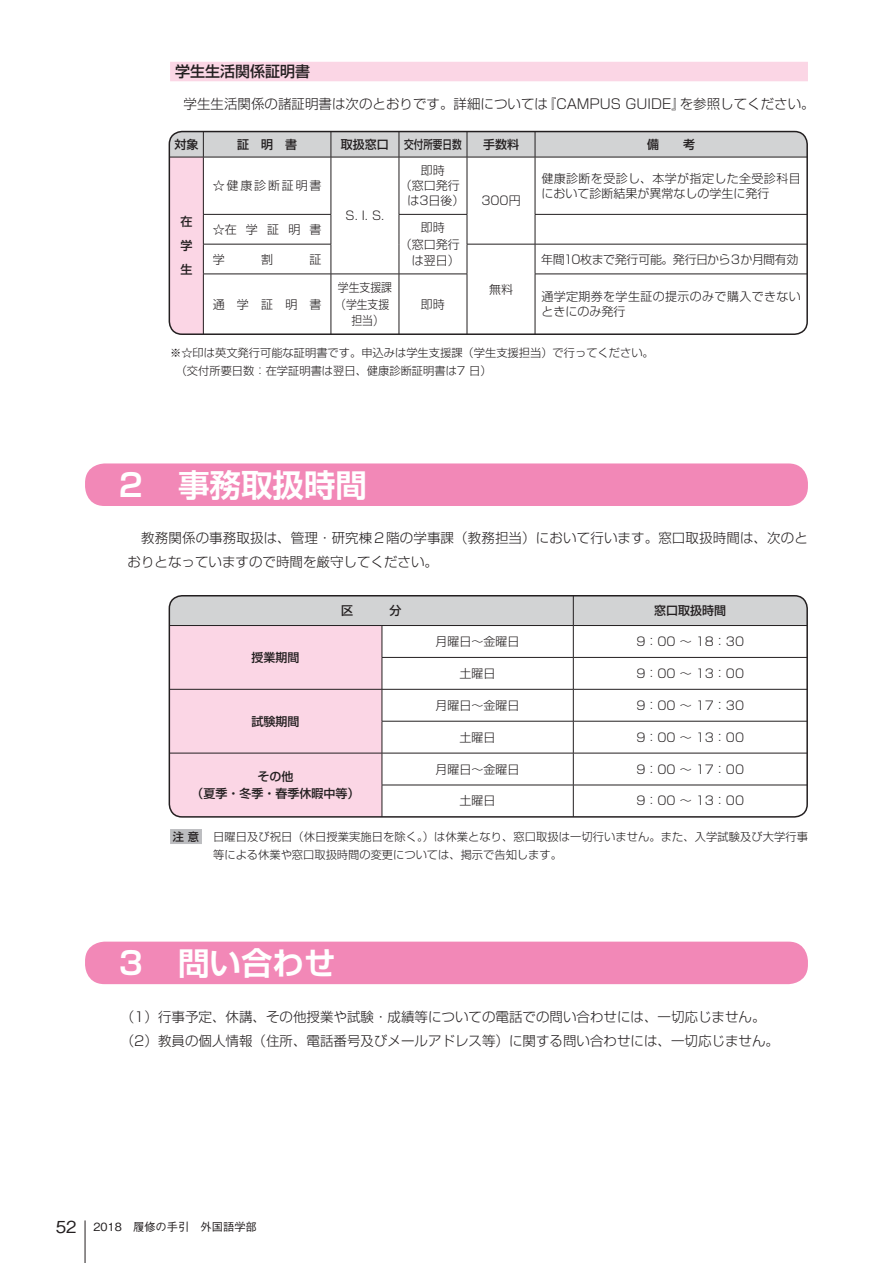
<style>
.page{position:relative;width:893px;height:1263px;background:#fff}
.page>*{position:absolute;margin:0;border:0;box-sizing:border-box;transform-origin:0 0}
.t1{font:31.5px "Shin Go Pr 6 N De Bold 90 msp RKSJ H";color:#fff}
.t2{font:15px "Shin Go Pr 6 N Medium 90 msp RKSJ H";color:#231f20}
.t3{font:13.5px/24px "Shin Go Pr 6 N Light 90 msp RKSJ H";color:#231f20}
.t4{font:12px/15px "Shin Go Pr 6 N Light 90 msp RKSJ H";color:#231f20}
.t5{font:12px/24px "Shin Go Pr 6 N Medium 90 msp RKSJ H";color:#231f20;text-align:justify}
.t6{font:12px/15px "Shin Go Pr 6 N Light 90 msp RKSJ H";letter-spacing:.03em;color:#231f20}
.t7{font:12px "Shin Go Pr 6 N Light 90 msp RKSJ H";letter-spacing:-.035em;color:#231f20}
.t8{font:12px "Shin Go Pr 6 N Light 90 msp RKSJ H";color:#231f20;scale:.9 1}
.t9{font:12px "Shin Go Pr 6 N Light 90 msp RKSJ H";letter-spacing:.155em;color:#231f20}
.t10{font:12px "Shin Go Pr 6 N Medium 90 msp RKSJ H";color:#231f20;scale:.8 1}
.t11{font:11.25px/18px "Shin Go Pr 6 N Light 90 msp RKSJ H";color:#231f20}
.t12{font:11.25px "Gothic BBB Pr 6 N Medium 90 msp RKSJ H";color:#231f20}
.s1{font-family:"Shin Go Pr 6 N Medium 90 msp RKSJ H"}
.s2{font-size:16.5px}
</style>
<div class="page">
<div style="left:170px;top:62px;width:638px;height:19px;background:#fbd6e5"></div>
<div style="left:170px;top:829px;width:32px;height:15px;background:#bcbdc0"></div>
<div style="left:169px;top:157px;width:34px;height:177px;background:#fbd6e5"></div>
<div style="left:169px;top:132px;width:638px;height:25px;background:#d2d3d4"></div>
<hr style="left:169px;top:157px;width:34px;height:1px;background:#231f20">
<hr style="left:203px;top:157px;width:128px;height:1px;background:#231f20">
<hr style="left:203px;top:157px;width:1px;height:57px;background:#231f20">
<hr style="left:331px;top:157px;width:68px;height:1px;background:#231f20">
<hr style="left:331px;top:157px;width:1px;height:57px;background:#231f20">
<hr style="left:399px;top:157px;width:68px;height:1px;background:#231f20">
<hr style="left:399px;top:157px;width:1px;height:57px;background:#231f20">
<hr style="left:467px;top:157px;width:68px;height:1px;background:#231f20">
<hr style="left:467px;top:157px;width:1px;height:57px;background:#231f20">
<hr style="left:535px;top:157px;width:272px;height:1px;background:#231f20">
<hr style="left:535px;top:157px;width:1px;height:57px;background:#231f20">
<hr style="left:203px;top:214px;width:128px;height:1px;background:#231f20">
<svg style="left:203px;top:215px;width:1px;height:29px"></svg>
<svg style="left:331px;top:215px;width:1px;height:29px"></svg>
<hr style="left:399px;top:214px;width:68px;height:1px;background:#231f20">
<svg style="left:399px;top:215px;width:1px;height:29px"></svg>
<svg style="left:467px;top:215px;width:1px;height:29px"></svg>
<hr style="left:535px;top:214px;width:272px;height:1px;background:#231f20">
<svg style="left:535px;top:215px;width:1px;height:29px"></svg>
<hr style="left:203px;top:244px;width:128px;height:1px;background:#231f20">
<hr style="left:203px;top:244px;width:1px;height:30px;background:#231f20">
<hr style="left:331px;top:244px;width:1px;height:30px;background:#231f20">
<hr style="left:399px;top:244px;width:1px;height:30px;background:#231f20">
<hr style="left:467px;top:244px;width:68px;height:1px;background:#231f20">
<hr style="left:467px;top:244px;width:1px;height:30px;background:#231f20">
<hr style="left:535px;top:244px;width:272px;height:1px;background:#231f20">
<hr style="left:535px;top:244px;width:1px;height:30px;background:#231f20">
<hr style="left:203px;top:274px;width:128px;height:1px;background:#231f20">
<hr style="left:203px;top:274px;width:1px;height:60px;background:#231f20">
<hr style="left:331px;top:274px;width:68px;height:1px;background:#231f20">
<hr style="left:331px;top:274px;width:1px;height:60px;background:#231f20">
<hr style="left:399px;top:274px;width:68px;height:1px;background:#231f20">
<hr style="left:399px;top:274px;width:1px;height:60px;background:#231f20">
<hr style="left:467px;top:274px;width:1px;height:60px;background:#231f20">
<hr style="left:535px;top:274px;width:272px;height:1px;background:#231f20">
<hr style="left:535px;top:274px;width:1px;height:60px;background:#231f20">
<div style="left:169px;top:131px;width:639px;height:204px;border:2px solid #231f20;border-radius:13px"></div>
<div style="left:85px;top:463px;width:723px;height:43px;background:#f288b7;border-radius:20px"></div>
<svg style="left:169px;top:596px;width:638px;height:221px"></svg>
<hr style="left:169px;top:625px;width:213px;height:1px;background:#231f20">
<hr style="left:382px;top:625px;width:191px;height:1px;background:#231f20">
<hr style="left:382px;top:626px;width:1px;height:31px;background:#231f20">
<hr style="left:573px;top:625px;width:234px;height:1px;background:#231f20">
<hr style="left:573px;top:626px;width:1px;height:31px;background:#231f20">
<hr style="left:382px;top:657px;width:191px;height:1px;background:#231f20">
<hr style="left:382px;top:658px;width:1px;height:31px;background:#231f20">
<hr style="left:573px;top:657px;width:234px;height:1px;background:#231f20">
<hr style="left:573px;top:658px;width:1px;height:31px;background:#231f20">
<hr style="left:169px;top:689px;width:213px;height:1px;background:#231f20">
<hr style="left:382px;top:689px;width:191px;height:1px;background:#231f20">
<hr style="left:382px;top:689px;width:1px;height:32px;background:#231f20">
<hr style="left:573px;top:689px;width:234px;height:1px;background:#231f20">
<hr style="left:573px;top:689px;width:1px;height:32px;background:#231f20">
<hr style="left:382px;top:721px;width:191px;height:1px;background:#231f20">
<hr style="left:382px;top:721px;width:1px;height:32px;background:#231f20">
<hr style="left:573px;top:721px;width:234px;height:1px;background:#231f20">
<hr style="left:573px;top:721px;width:1px;height:32px;background:#231f20">
<hr style="left:169px;top:753px;width:213px;height:1px;background:#231f20">
<hr style="left:382px;top:753px;width:191px;height:1px;background:#231f20">
<hr style="left:382px;top:753px;width:1px;height:32px;background:#231f20">
<hr style="left:573px;top:753px;width:234px;height:1px;background:#231f20">
<hr style="left:573px;top:753px;width:1px;height:32px;background:#231f20">
<hr style="left:382px;top:785px;width:191px;height:1px;background:#231f20">
<hr style="left:382px;top:785px;width:1px;height:32px;background:#231f20">
<hr style="left:573px;top:785px;width:234px;height:1px;background:#231f20">
<hr style="left:573px;top:785px;width:1px;height:32px;background:#231f20">
<div style="left:169px;top:595px;width:639px;height:223px;border:2px solid #231f20;border-radius:13px"></div>
<div style="left:85px;top:942px;width:723px;height:42px;background:#f288b7;border-radius:20px"></div>
<hr style="left:85px;top:1220px;width:1px;height:43px;background:#231f20">
<p class="t2" style="left:175px;top:66px;width:136px">学生生活関係証明書</p>
<p class="t3" style="left:170px;top:94px;width:646px">　学生生活関係の諸証明書は次のとおりです。詳細については『CAMPUS GUIDE』を参照してください。</p>
<p class="t5" style="left:174px;top:134px;width:25px">対象</p>
<p class="t5" style="left:237px;top:134px;width:61px">証　明　書</p>
<p class="t5" style="left:341px;top:134px;width:49px">取扱窓口</p>
<p class="t10" style="left:404px;top:140px;width:73px">交付所要日数</p>
<p class="t5" style="left:483px;top:134px;width:37px">手数料</p>
<p class="t5" style="left:647px;top:134px;width:49px">備　　考</p>
<p class="t5" style="left:180px;top:211px;width:13px">在学生</p>
<p class="t9" style="left:213px;top:181px;width:110px">☆健康診断証明書</p>
<p class="t4" style="left:421px;top:165px;width:25px">即時</p>
<p class="t4" style="left:400px;top:180px;width:61px">（窓口発行</p>
<p class="t4" style="left:407px;top:195px;width:59px">は3日後）</p>
<p class="t4" style="left:481px;top:195px;width:41px">300円</p>
<p class="t4" style="left:346px;top:210px;width:40px">S. I. S.</p>
<p class="t4" style="left:213px;top:223px;width:110px">☆在学証明書</p>
<p class="t4" style="left:400px;top:221px;width:61px;line-height:16.5px;text-align:center">即時<br>（窓口発行</p>
<p class="t4" style="left:213px;top:253px;width:13px">学</p>
<p class="t4" style="left:261px;top:253px;width:13px">割</p>
<p class="t4" style="left:310px;top:253px;width:13px">証</p>
<p class="t4" style="left:412px;top:255px;width:49px">は翌日）</p>
<p class="t4" style="left:541px;top:172px;width:261px">健康診断を受診し、本学が指定した全受診科目において診断結果が異常なしの学生に発行</p>
<p class="t7" style="left:541px;top:255px;width:259px">年間10枚まで発行可能。発行日から３か月間有効</p>
<p class="t8" style="left:338px;top:283px;width:61px">学生支援課</p>
<p class="t8" style="left:335px;top:300px;width:61px">（学生支援</p>
<p class="t8" style="left:351px;top:316px;width:37px">担当）</p>
<p class="t4" style="left:489px;top:283px;width:25px">無料</p>
<p class="t4" style="left:421px;top:298px;width:25px">即時</p>
<p class="t6" style="left:541px;top:291px;width:261px">通学定期券を学生証の提示のみで購入できないときにのみ発行</p>
<p class="t11" style="left:176px;top:345px;width:480px;text-indent:-6px">※☆印は英文発行可能な証明書です。申込みは学生支援課（学生支援担当）で行ってください。（交付所要日数：在学証明書は翌日、健康診断証明書は7 日）</p>
<p class="t4" style="left:213px;top:298px;width:110px">通学証明書</p>
<h1 class="t1" style="left:115px;top:473px;width:253px">２　事務取扱時間</h1>
<p class="t3" style="left:128px;top:528px;width:682px">　教務関係の事務取扱は、管理・研究棟２階の学事課（教務担当）において行います。窓口取扱時間は、次のとおりとなっていますので時間を厳守してください。</p>
<p class="t5" style="left:654px;top:600px;width:73px">窓口取扱時間</p>
<p class="t5" style="left:252px;top:647px;width:49px">授業期間</p>
<p class="t4" style="left:436px;top:636px;width:85px">月曜日～金曜日</p>
<p class="t4" style="left:636px;top:636px;width:109px">9：00 ～ 18：30</p>
<p class="t4" style="left:460px;top:667px;width:37px">土曜日</p>
<p class="t4" style="left:636px;top:667px;width:109px">9：00 ～ 13：00</p>
<p class="t5" style="left:252px;top:711px;width:49px">試験期間</p>
<p class="t4" style="left:436px;top:699px;width:85px">月曜日～金曜日</p>
<p class="t4" style="left:636px;top:699px;width:109px">9：00 ～ 17：30</p>
<p class="t4" style="left:460px;top:731px;width:37px">土曜日</p>
<p class="t4" style="left:636px;top:731px;width:109px">9：00 ～ 13：00</p>
<p class="t4" style="left:436px;top:763px;width:85px">月曜日～金曜日</p>
<p class="t4" style="left:636px;top:763px;width:109px">9：00 ～ 17：00</p>
<p class="t4" style="left:460px;top:795px;width:37px">土曜日</p>
<p class="t4" style="left:636px;top:795px;width:109px">9：00 ～ 13：00</p>
<p class="t11" style="left:213px;top:829px;width:596px;text-indent:-40px"><span class="s1">注 意</span>　 日曜日及び祝日（休日授業実施日を除く。）は休業となり、窓口取扱は一切行いません。また、入学試験及び大学行事等による休業や窓口取扱時間の変更については、掲示で告知します。</p>
<p class="t5" style="left:192px;top:770px;width:169px;line-height:16.5px;text-align:center">その他<br>（夏季・冬季・春季休暇中等）</p>
<h1 class="t1" style="left:115px;top:951px;width:222px">３　問い合わせ</h1>
<p class="t3" style="left:121px;top:1006px;width:660px">（1）行事予定、休講、その他授業や試験・成績等についての電話での問い合わせには、一切応じません。（2）教員の個人情報（住所、電話番号及びメールアドレス等）に関する問い合わせには、一切応じません。</p>
<p class="t12" style="left:56px;top:1223px;width:203px"><span class="s2">52</span> 2018　履修の手引　外国語学部</p>
</div>
